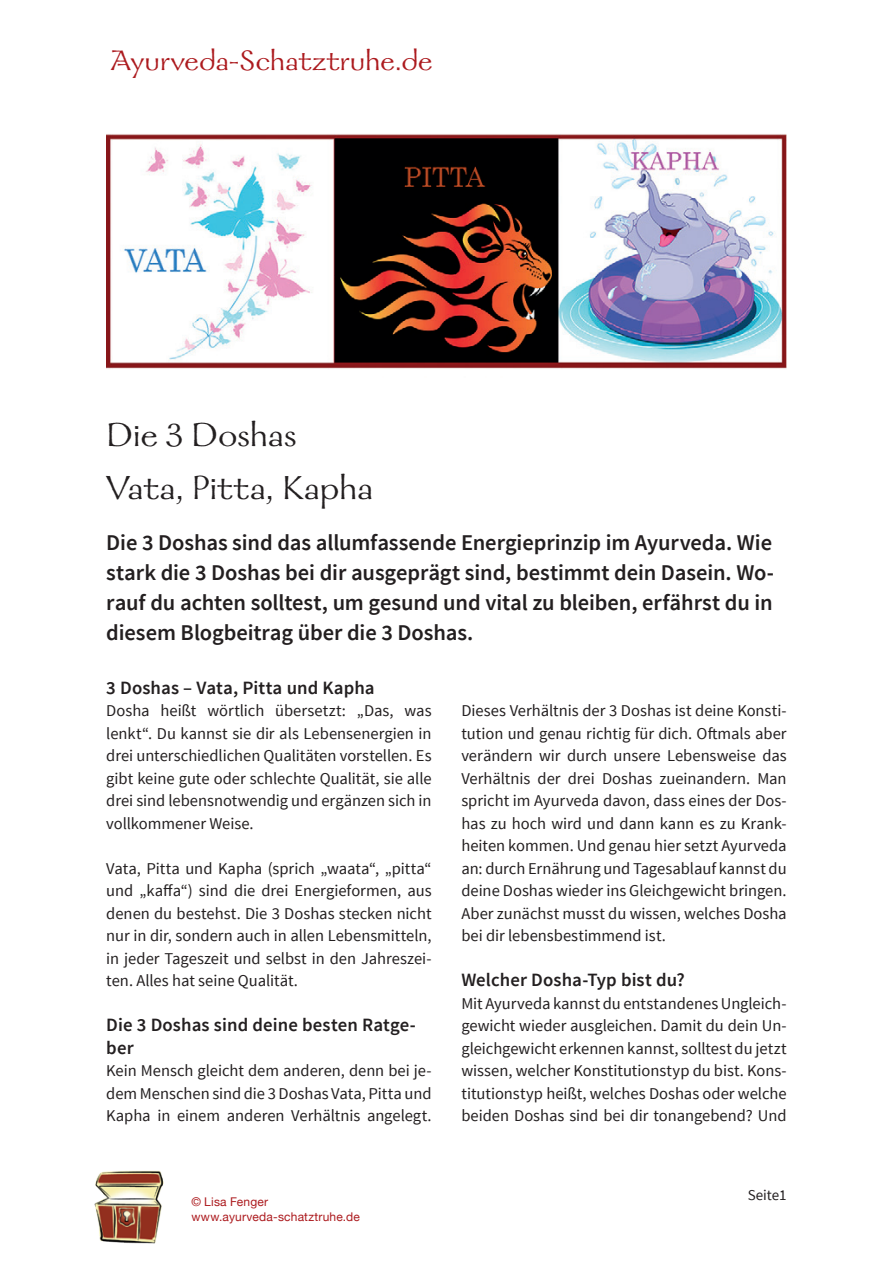
<style>
.page{position:relative;width:893px;height:1263px;background:#fff}
.page>*{position:absolute;margin:0;border:0;box-sizing:border-box;transform-origin:0 0}
.t1{font:37.5px/52.5px "Galahad Std";letter-spacing:.01em;color:#231f20}
.t2{font:31.5px "Galahad Std";letter-spacing:.01em;color:#ac1a1e}
.t3{font:600 22.5px/30px "Source Sans Pro";letter-spacing:-.005em;color:#231f20;text-align:justify}
.t4{font:600 18.75px/22.5px "Source Sans Pro";letter-spacing:.005em;color:#231f20}
.t5{font:16.5px/22.5px "Source Sans Pro";color:#231f20;text-align:justify}
.t6{font:15px "Source Sans Pro";color:#231f20}
.t7{font:12px/14.4px "Helvetica Neue";letter-spacing:.015em;color:#ac1a1e}
</style>
<div class="page">
<img style="left:106px;top:134px;width:681px;height:235px">
<img style="left:94px;top:1170px;width:70px;height:74px">
<h2 class="t2" style="left:111px;top:41px;width:323px">Ayurveda-Schatztruhe.de</h2>
<h1 class="t1" style="left:106px;top:407px;width:268px">Die 3 Doshas<br>Vata, Pitta, Kapha</h1>
<p class="t3" style="left:106px;top:528px;width:669px">Die 3 Doshas sind das allumfassende Energieprinzip im Ayurveda. Wie stark die 3 Doshas bei dir ausgeprägt sind, bestimmt dein Dasein. Wo&shy;rauf du achten solltest, um gesund und vital zu bleiben, erfährst du in diesem Blogbeitrag über die 3 Doshas.</p>
<p class="t4" style="left:106px;top:677px;width:270px">3 Doshas – Vata, Pitta und Kapha</p>
<p class="t5" style="left:106px;top:700px;width:327px">Dosha heißt wörtlich übersetzt: „Das, was lenkt“. Du kannst sie dir als Lebensenergien in drei unterschiedlichen Qualitäten vorstellen. Es gibt keine gute oder schlechte Qualität, sie alle drei sind lebensnotwendig und ergänzen sich in vollkommener Weise.</p>
<p class="t5" style="left:106px;top:857px;width:327px">Vata, Pitta und Kapha (sprich „waata“, „pitta“ und „kaffa“) sind die drei Energieformen, aus denen du bestehst. Die 3 Doshas stecken nicht nur in dir, sondern auch in allen Lebensmitteln, in jeder Tageszeit und selbst in den Jahreszei&shy;ten. Alles hat seine Qualität.</p>
<p class="t4" style="left:106px;top:1014px;width:311px">Die 3 Doshas sind deine besten Ratge&shy;ber</p>
<p class="t5" style="left:106px;top:1060px;width:327px">Kein Mensch gleicht dem anderen, denn bei je&shy;dem Menschen sind die 3 Doshas Vata, Pitta und Kapha in einem anderen Verhältnis angelegt.</p>
<p class="t7" style="left:191px;top:1195px;width:170px">© Lisa Fenger www.ayurveda-schatztruhe.de</p>
<p class="t5" style="left:461px;top:700px;width:327px">Dieses Verhältnis der 3 Doshas ist deine Konsti&shy;tution und genau richtig für dich. Oftmals aber verändern wir durch unsere Lebensweise das Verhältnis der drei Doshas zueinandern. Man spricht im Ayurveda davon, dass eines der Dos&shy;has zu hoch wird und dann kann es zu Krank&shy;heiten kommen. Und genau hier setzt Ayurveda an: durch Ernährung und Tagesablauf kannst du deine Doshas wieder ins Gleichgewicht bringen.<br>Aber zunächst musst du wissen, welches Dosha bei dir lebensbestimmend ist.</p>
<p class="t4" style="left:461px;top:969px;width:225px">Welcher Dosha-Typ bist du?</p>
<p class="t5" style="left:461px;top:992px;width:327px">Mit Ayurveda kannst du entstandenes Ungleich&shy;gewicht wieder ausgleichen. Damit du dein Un&shy;gleichgewicht erkennen kannst, solltest du jetzt wissen, welcher Konstitutionstyp du bist. Kons&shy;titutionstyp heißt, welches Doshas oder welche beiden Doshas sind bei dir tonangebend? Und</p>
<p class="t6" style="left:748px;top:1186px;width:40px">Seite1</p>
</div>
